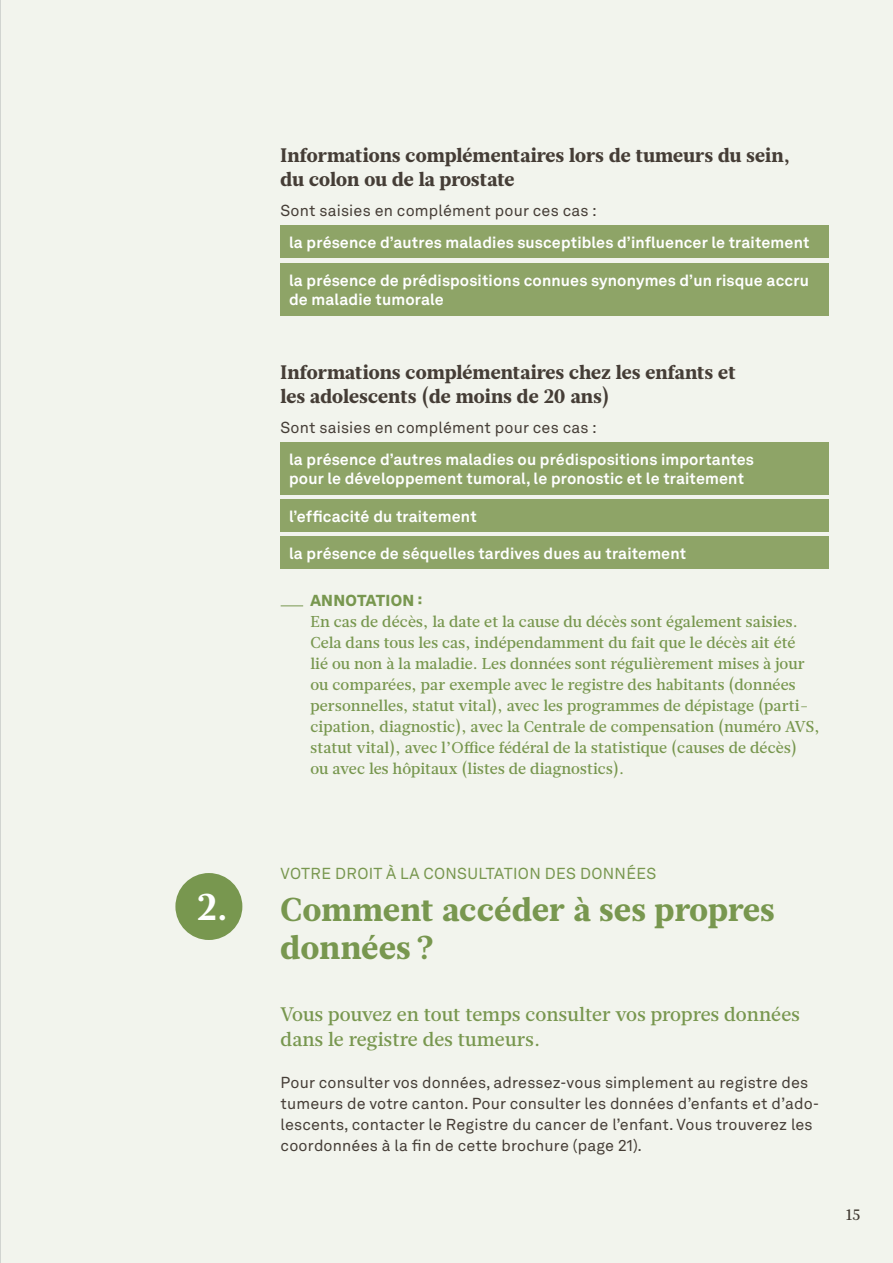
<style>
.page{position:relative;width:893px;height:1263px;background:#f2f4ed}
.page>*{position:absolute;margin:0;border:0;box-sizing:border-box;transform-origin:0 0}
.t1{font:900 37.2px "Glosa Text";color:#fff}
.H2_T2__color{font:900 33px/37.5px "Glosa Text";letter-spacing:.01em;color:#78974f}
.H3_T3{font:900 19.5px/24px "Glosa Text";letter-spacing:.005em;color:#453d36}
.Lead{font:500 19.5px/24.8px "Glosa Text";color:#78974f}
.Anmerkung_Text{font:500 15.75px/21px "Glosa Text";letter-spacing:.01em;color:#78974f}
.Frage{font:700 15.75px/19.5px "Akkurat LL";letter-spacing:.01em;color:#fff}
.Lauftext{font:15.75px/21px "Akkurat LL";letter-spacing:.01em;color:#453d36}
.H2_Übertitel__caps{font:15.75px "Akkurat LL";letter-spacing:.02em;color:#78974f}
.Anmerkung_Titel{font:900 15.75px "Akkurat LL";letter-spacing:.02em;color:#78974f}
.t2{font:500 15px "Glosa Text";color:#453d36}
</style>
<div class="page">
<div style="left:281px;top:226px;width:548px;height:32px;background:#8ea467"></div>
<div style="left:281px;top:263px;width:548px;height:52px;background:#8ea467"></div>
<div style="left:281px;top:442px;width:548px;height:53px;background:#8ea467"></div>
<div style="left:281px;top:499px;width:548px;height:33px;background:#8ea467"></div>
<div style="left:281px;top:536px;width:548px;height:33px;background:#8ea467"></div>
<svg style="left:281px;top:605px;width:22px;height:1px"></svg>
<div style="left:175px;top:873px;width:67px;height:67px;background:#78974f;border-radius:50%"></div>
<hr style="left:0;top:0;width:1px;height:1263px;background:#babec1">
<h1 class="t1" style="left:197px;top:883px;width:33px">2.</h1>
<h3 class="H3_T3" style="left:281px;top:144px;width:511px">Informations complémentaires lors de tumeurs du sein, du colon ou de la prostate</h3>
<p class="Lauftext" style="left:281px;top:199px;width:317px">Sont saisies en complément pour ces cas :</p>
<p class="Frage" style="left:289px;top:232px;width:522px">la présence d’autres maladies susceptibles d’influencer le traitement</p>
<p class="Frage" style="left:289px;top:269px;width:521px">la présence de prédispositions connues synonymes d’un risque accru de maladie tumorale</p>
<h3 class="H3_T3" style="left:281px;top:361px;width:457px">Informations complémentaires chez les enfants et les adolescents (de moins de 20 ans)</h3>
<p class="Lauftext" style="left:281px;top:416px;width:317px">Sont saisies en complément pour ces cas :</p>
<p class="Frage" style="left:289px;top:449px;width:466px">la présence d’autres maladies ou prédispositions importantes pour le développement tumoral, le pronostic et le traitement</p>
<p class="Frage" style="left:289px;top:505px;width:189px">l’efficacité du traitement</p>
<p class="Frage" style="left:289px;top:543px;width:399px">la présence de séquelles tardives dues au traitement</p>
<p class="Anmerkung_Titel" style="left:310px;top:588px;width:114px">ANNOTATION :</p>
<p class="Anmerkung_Text" style="left:310px;top:611px;width:511px">En cas de décès, la date et la cause du décès sont également saisies.<br>Cela dans tous les cas, indépendamment du fait que le décès ait été<br>lié ou non à la maladie. Les données sont régulièrement mises à jour ou comparées, par exemple avec le registre des habitants (données personnelles, statut vital), avec les programmes de dépistage (parti&shy;cipation, diagnostic), avec la Centrale de compensation (numéro AVS, statut vital), avec l’Office fédéral de la statistique (causes de décès)<br>ou avec les hôpitaux (listes de diagnostics).</p>
<h2 class="H2_Übertitel__caps" style="left:281px;top:862px;width:377px">VOTRE DROIT À LA CONSULTATION DES DONNÉES</h2>
<h2 class="H2_T2__color" style="left:281px;top:891px;width:496px">Comment accéder à ses propres données ?</h2>
<p class="Lead" style="left:281px;top:1002px;width:521px">Vous pouvez en tout temps consulter vos propres données dans le registre des tumeurs.</p>
<p class="Lauftext" style="left:281px;top:1071px;width:540px">Pour consulter vos données, adressez-vous simplement au registre des tumeurs de votre canton. Pour consulter les données d’enfants et d’ado&shy;lescents, contacter le Registre du cancer de l’enfant. Vous trouverez les coordonnées à la fin de cette brochure (page 21).</p>
<p class="t2" style="left:846px;top:1205px;width:16px">15</p>
</div>
